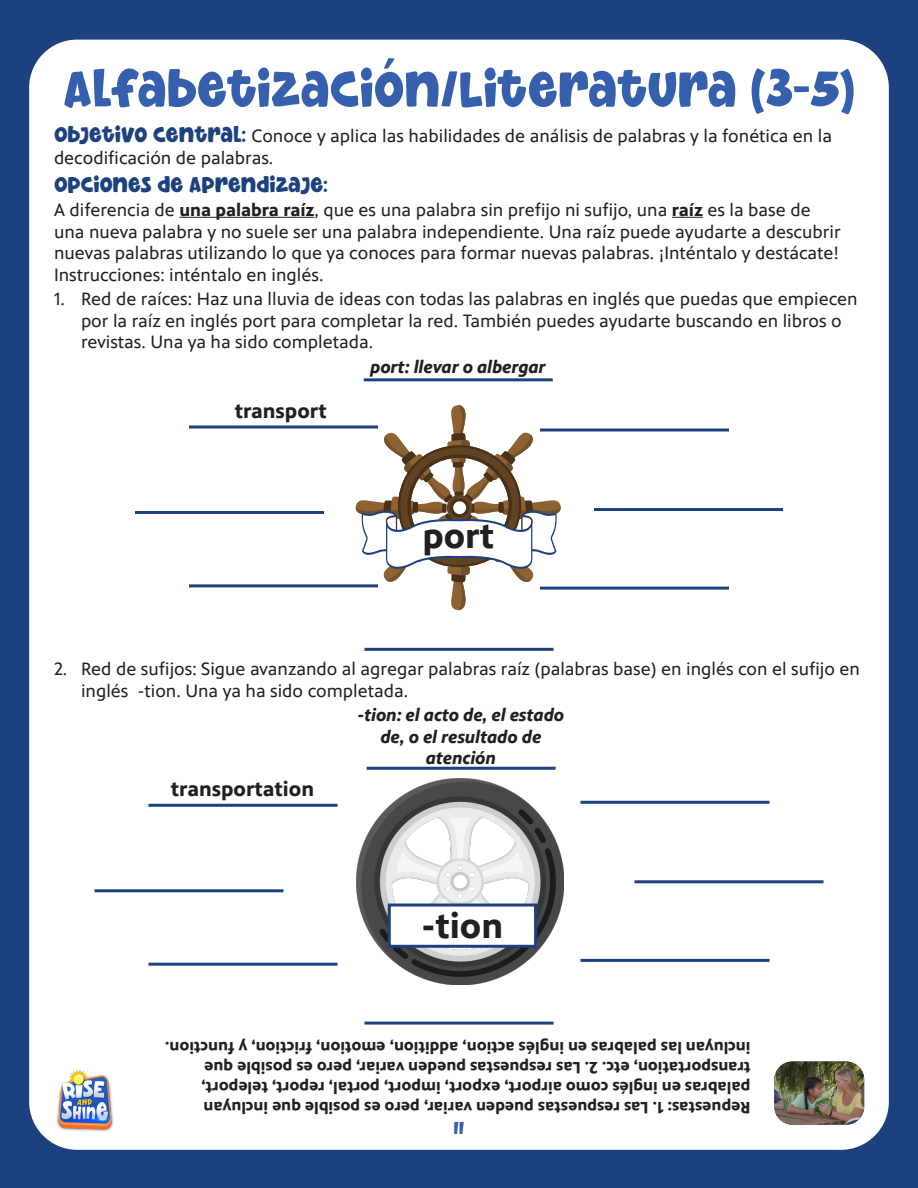
<style>
.page{position:relative;width:918px;height:1188px;background:#1c417e}
.page>*{position:absolute;margin:0;border:0;box-sizing:border-box;transform-origin:0 0}
.Big_Header{font:52.5px "Kidsbar";color:#3660ad}
.t1{font:700 36px "PBS Sans";color:#231f20}
.Smaller_Header{font:22.5px "Kidsbar";color:#1c417e}
.Body{font:700 21px "PBS Sans";color:#231f20}
.Body-2{font:18px/21.6px "PBS Sans";color:#231f20}
.Body-3{font:italic 700 18px/21.6px "PBS Sans";color:#231f20;text-align:center}
.t2{font:18px "Kidsbar";color:#3660ad}
.Body-4{font:700 16.5px/19.8px "PBS Sans";color:#231f20}
.s1{font-family:"Kidsbar";font-size:22.5px;color:#1c417e}
.s2{font-weight:700}
</style>
<div class="page">
<div style="left:29px;top:40px;width:860px;height:1110px;background:#fff;border-radius:48px"></div>
<img style="left:56px;top:1071px;width:58px;height:61px">
<hr style="left:0;top:0;width:918px;height:1px;background:#fff">
<hr style="left:179px;top:217px;width:136px;height:1px;background:#231f20">
<hr style="left:672px;top:217px;width:31px;height:1px;background:#231f20">
<svg style="left:354px;top:405px;width:209px;height:206px"></svg>
<hr style="left:364px;top:378px;width:189px;height:3px;background:#1c417e">
<hr style="left:189px;top:425px;width:189px;height:3px;background:#1c417e">
<hr style="left:135px;top:511px;width:189px;height:3px;background:#1c417e">
<hr style="left:189px;top:584px;width:189px;height:3px;background:#1c417e">
<hr style="left:364px;top:648px;width:190px;height:3px;background:#1c417e">
<hr style="left:540px;top:587px;width:189px;height:3px;background:#1c417e">
<hr style="left:540px;top:428px;width:189px;height:3px;background:#1c417e">
<hr style="left:594px;top:508px;width:189px;height:3px;background:#1c417e">
<img style="left:357px;top:778px;width:206px;height:206px">
<div style="left:388px;top:904px;width:149px;height:44px;background:#fff;border:3px solid #1c417e"></div>
<hr style="left:367px;top:767px;width:189px;height:3px;background:#1c417e">
<hr style="left:148px;top:804px;width:190px;height:3px;background:#1c417e">
<hr style="left:94px;top:889px;width:190px;height:3px;background:#1c417e">
<hr style="left:148px;top:963px;width:190px;height:3px;background:#1c417e">
<hr style="left:364px;top:1022px;width:190px;height:3px;background:#1c417e">
<hr style="left:580px;top:959px;width:190px;height:3px;background:#1c417e">
<hr style="left:580px;top:801px;width:190px;height:3px;background:#1c417e">
<hr style="left:634px;top:880px;width:190px;height:3px;background:#1c417e">
<img style="left:774px;top:1062px;width:90px;height:63px">
<p class="Big_Header" style="left:63px;top:56px;width:793px">ALFABETIZACIÓN/LITERATURA (3-5)</p>
<p class="Body-2" style="left:54px;top:125px;width:780px"><span class="s1">OBJETIVO CENTRAL:</span> Conoce y aplica las habilidades de análisis de palabras y la fonética en la decodificación de palabras.</p>
<p class="Smaller_Header" style="left:54px;top:170px;width:275px">OPCIONES DE APRENDIZAJE:</p>
<p class="Body-2" style="left:54px;top:199px;width:788px">A diferencia de <span class="s2">una palabra raíz</span>, que es una palabra sin prefijo ni sufijo, una <span class="s2">raíz</span> es la base de una nueva palabra y no suele ser una palabra independiente. Una raíz puede ayudarte a descubrir nuevas palabras utilizando lo que ya conoces para formar nuevas palabras. ¡Inténtalo y destácate!<br>Instrucciones: inténtalo en inglés.</p>
<p class="Body-2" style="left:81px;top:288px;width:778px;text-indent:-27px">1. Red de raíces: Haz una lluvia de ideas con todas las palabras en inglés que puedas que empiecen por la raíz en inglés port para completar la red. También puedes ayudarte buscando en libros o revistas. Una ya ha sido completada.</p>
<p class="Body-3" style="left:371px;top:356px;width:177px">port: llevar o albergar</p>
<p class="Body" style="left:235px;top:399px;width:94px">transport</p>
<p class="t1" style="left:422px;top:516px;width:73px">port</p>
<p class="Body-2" style="left:81px;top:658px;width:780px;text-indent:-27px">2. Red de sufijos: Sigue avanzando al agregar palabras raíz (palabras base) en inglés con el sufijo en inglés -tion. Una ya ha sido completada.</p>
<p class="Body" style="left:171px;top:777px;width:145px">transportation</p>
<p class="Body-3" style="left:358px;top:704px;width:208px">-tion: el acto de, el estado de, o el resultado de</p>
<p class="Body-3" style="left:426px;top:748px;width:72px">atención</p>
<p class="t1" style="left:422px;top:906px;width:83px">-tion</p>
<p class="Body-4" style="left:751px;top:1117px;width:587px;rotate:-180deg">Repuestas: 1. Las respuestas pueden variar, pero es posible que incluyan palabras en inglés como airport, export, import, portal, report, teleport, transportation, etc. 2. Las respuestas pueden variar, pero es posible que incluyan las palabras en inglés action, addition, emotion, friction, y function.</p>
<p class="t2" style="left:454px;top:1117px;width:12px">11</p>
</div>
